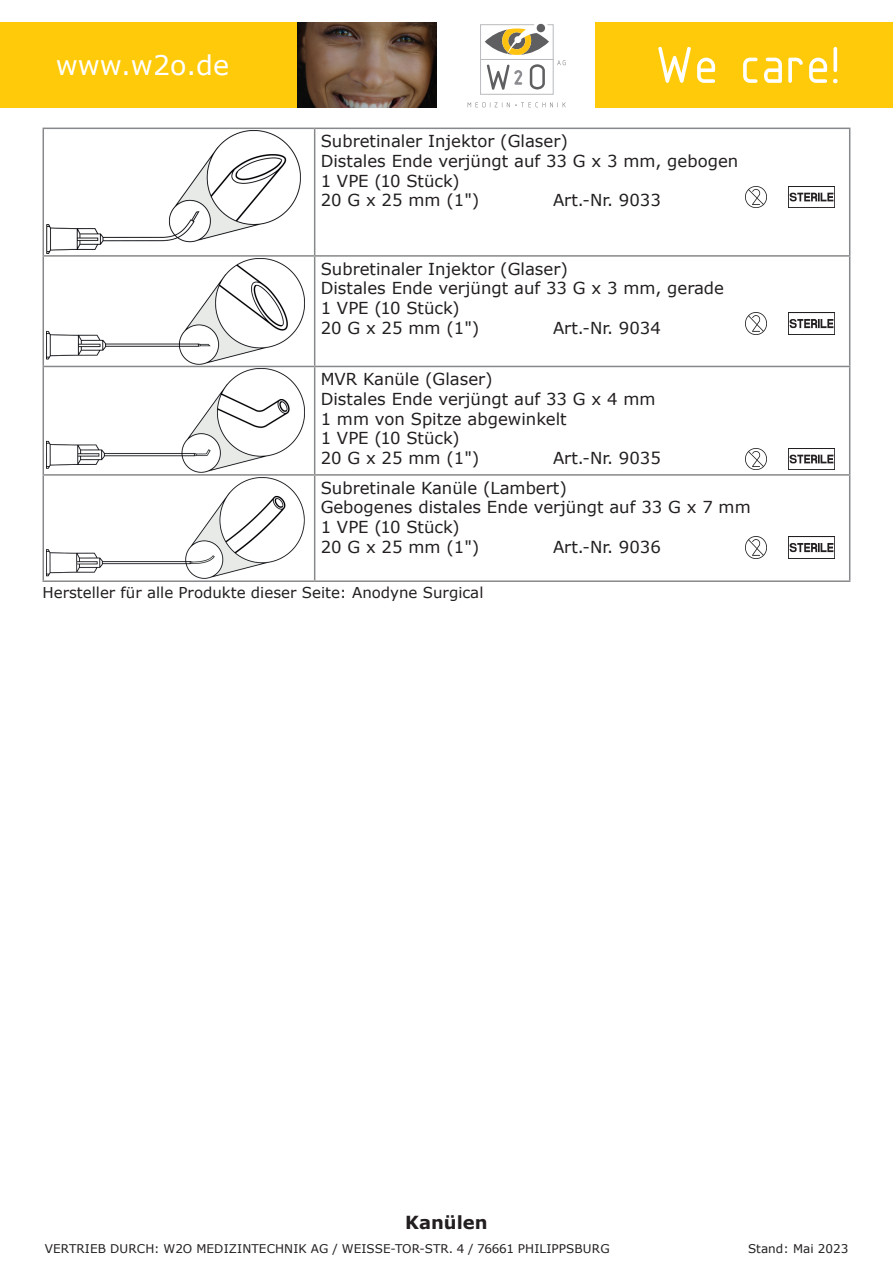
<style>
.page{position:relative;width:893px;height:1263px;background:#fff}
.page>*{position:absolute;margin:0;border:0;box-sizing:border-box;transform-origin:0 0}
.t1{font:54px "Isonorm 3098";letter-spacing:.035em;color:#fff}
.t2{font:27px "Verdana";color:#fff}
.t3{font:700 18px "Verdana";color:#231f20}
.t4{font:16.5px/19.8px "Verdana";color:#231f20}
.t5{font:15px "Verdana";color:#231f20}
.t6{font:12px "Verdana";letter-spacing:.01em;color:#231f20}
</style>
<div class="page">
<img style="left:298px;top:22px;width:139px;height:85px">
<div style="left:0;top:22px;width:298px;height:85px;background:#feca0a"></div>
<div style="left:480px;top:59px;width:73px;height:36px;border:1px solid #babbbe"></div>
<svg style="left:468px;top:102px;width:98px;height:5px"></svg>
<svg style="left:480px;top:24px;width:86px;height:66px"></svg>
<div style="left:595px;top:22px;width:298px;height:85px;background:#feca0a"></div>
<hr style="left:43px;top:129px;width:1px;height:126px;background:#86888b">
<hr style="left:43px;top:257px;width:1px;height:109px;background:#86888b">
<hr style="left:43px;top:367px;width:1px;height:107px;background:#86888b">
<hr style="left:43px;top:476px;width:1px;height:104px;background:#86888b">
<hr style="left:43px;top:128px;width:272px;height:1px;background:#86888b">
<hr style="left:315px;top:128px;width:535px;height:1px;background:#86888b">
<hr style="left:314px;top:129px;width:1px;height:126px;background:#86888b">
<hr style="left:849px;top:129px;width:1px;height:126px;background:#86888b">
<hr style="left:43px;top:255px;width:272px;height:2px;background:#86888b">
<hr style="left:315px;top:255px;width:535px;height:2px;background:#86888b">
<hr style="left:314px;top:257px;width:1px;height:109px;background:#86888b">
<hr style="left:849px;top:257px;width:1px;height:109px;background:#86888b">
<hr style="left:43px;top:366px;width:272px;height:1px;background:#86888b">
<hr style="left:315px;top:366px;width:535px;height:1px;background:#86888b">
<hr style="left:314px;top:367px;width:1px;height:107px;background:#86888b">
<hr style="left:849px;top:367px;width:1px;height:107px;background:#86888b">
<hr style="left:43px;top:474px;width:272px;height:2px;background:#86888b">
<hr style="left:315px;top:474px;width:535px;height:2px;background:#86888b">
<hr style="left:314px;top:476px;width:1px;height:104px;background:#86888b">
<hr style="left:849px;top:476px;width:1px;height:104px;background:#86888b">
<hr style="left:43px;top:580px;width:272px;height:2px;background:#86888b">
<hr style="left:315px;top:580px;width:535px;height:2px;background:#86888b">
<img style="left:47px;top:131px;width:254px;height:122px">
<img style="left:47px;top:259px;width:257px;height:105px">
<img style="left:47px;top:369px;width:257px;height:103px">
<img style="left:47px;top:478px;width:258px;height:100px">
<img style="left:788px;top:187px;width:46px;height:21px">
<img style="left:745px;top:187px;width:22px;height:21px">
<img style="left:788px;top:448px;width:46px;height:21px">
<img style="left:745px;top:448px;width:22px;height:21px">
<img style="left:788px;top:313px;width:46px;height:21px">
<img style="left:745px;top:313px;width:22px;height:21px">
<img style="left:788px;top:537px;width:46px;height:21px">
<img style="left:745px;top:537px;width:22px;height:21px">
<h2 class="t2" style="left:56px;top:47px;width:175px">www.w2o.de</h2>
<h1 class="t1" style="left:658px;top:38px;width:186px">We care!</h1>
<p class="t4" style="left:321px;top:131px;width:419px">Subretinaler Injektor (Glaser)<br>Distales Ende verjüngt auf 33 G x 3 mm, gebogen<br>1 VPE (10 Stück)<br>20 G x 25 mm (1")</p>
<p class="t4" style="left:553px;top:190px;width:109px">Art.-Nr. 9033</p>
<p class="t4" style="left:321px;top:258px;width:405px">Subretinaler Injektor (Glaser)<br>Distales Ende verjüngt auf 33 G x 3 mm, gerade<br>1 VPE (10 Stück)<br>20 G x 25 mm (1")</p>
<p class="t4" style="left:553px;top:318px;width:109px">Art.-Nr. 9034</p>
<p class="t4" style="left:321px;top:369px;width:336px">MVR Kanüle (Glaser)<br>Distales Ende verjüngt auf 33 G x 4 mm<br>1 mm von Spitze abgewinkelt<br>1 VPE (10 Stück)<br>20 G x 25 mm (1")</p>
<p class="t4" style="left:321px;top:443px;width:342px;line-height:29.2px;text-indent:232px">Art.-Nr. 9035<br>Subretinale Kanüle (Lambert)</p>
<p class="t4" style="left:321px;top:497px;width:432px">Gebogenes distales Ende verjüngt auf 33 G x 7 mm<br>1 VPE (10 Stück)<br>20 G x 25 mm (1")</p>
<p class="t4" style="left:553px;top:537px;width:109px">Art.-Nr. 9036</p>
<p class="t5" style="left:43px;top:582px;width:442px">Hersteller für alle Produkte dieser Seite: Anodyne Surgical</p>
<p class="t3" style="left:405px;top:1210px;width:84px">Kanülen</p>
<p class="t6" style="left:45px;top:1240px;width:566px">VERTRIEB DURCH: W2O MEDIZINTECHNIK AG / WEISSE-TOR-STR. 4 / 76661 PHILIPPSBURG</p>
<p class="t6" style="left:748px;top:1240px;width:102px">Stand: Mai 2023</p>
</div>
